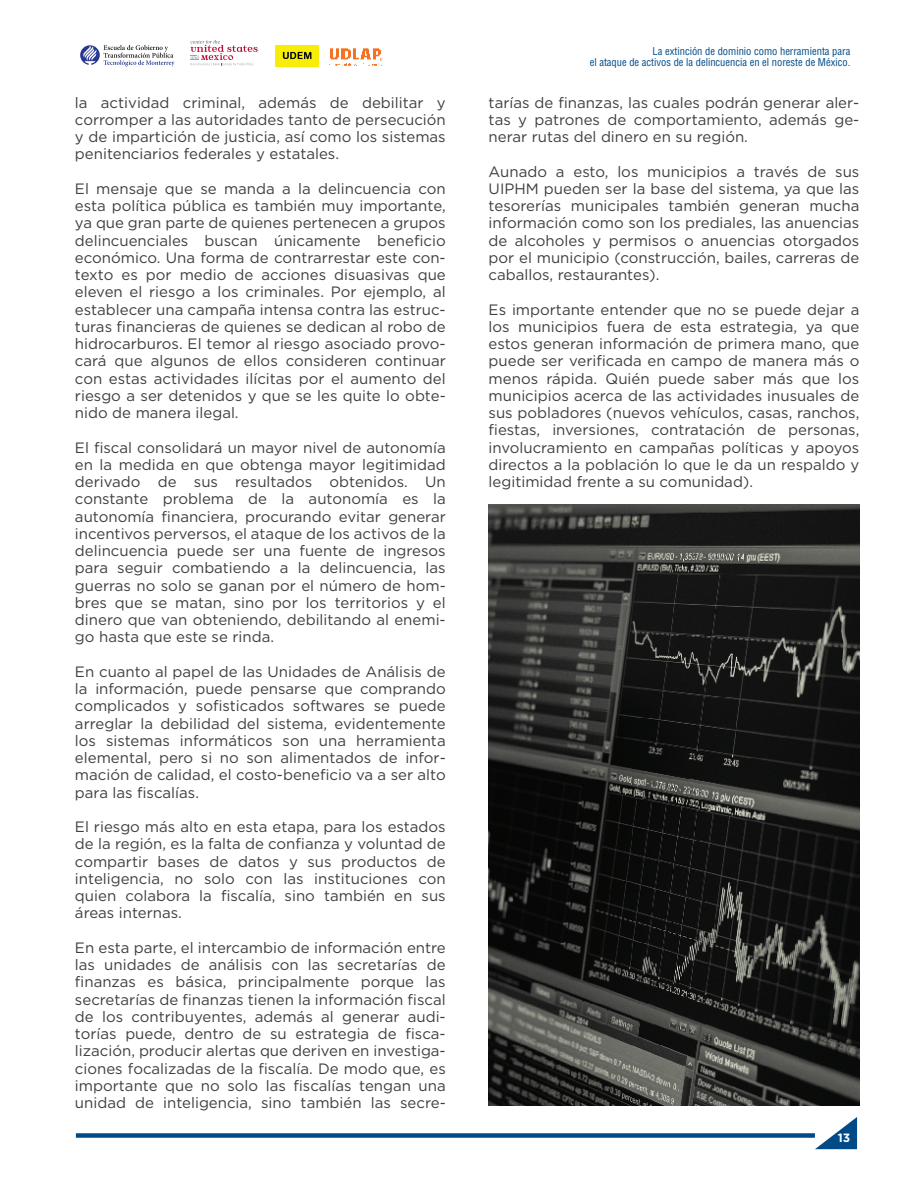
<style>
.page{position:relative;width:918px;height:1188px;background:#fff}
.page>*{position:absolute;margin:0;border:0;box-sizing:border-box;transform-origin:0 0}
.t1{font:15px/17.2px "Gotham";color:#3e3e3f;text-align:justify}
.t2{font:700 12px "Gotham";color:#fff}
.t3{font:condensed 10.5px/10.5px "Helvetica LT Std";color:#004a87;text-align:right}
</style>
<div class="page">
<div style="left:76px;top:1133px;width:739px;height:5px;background:#004a87"></div>
<svg style="left:815px;top:1117px;width:42px;height:32px"></svg>
<svg style="left:80px;top:45px;width:95px;height:21px"></svg>
<img style="left:329px;top:48px;width:54px;height:18px">
<div style="left:275px;top:45px;width:44px;height:21px;background:#f8ed06"></div>
<svg style="left:283px;top:52px;width:28px;height:7px"></svg>
<svg style="left:190px;top:40px;width:68px;height:26px"></svg>
<img style="left:489px;top:505px;width:370px;height:601px">
<p class="t1" style="left:75px;top:93px;width:372px">la actividad criminal, además de debilitar y corromper a las autoridades tanto de persecución y de impartición de justicia, así como los sistemas penitenciarios federales y estatales.</p>
<p class="t1" style="left:75px;top:180px;width:372px">El mensaje que se manda a la delincuencia con esta política pública es también muy importante, ya que gran parte de quienes pertenecen a grupos delincuenciales buscan únicamente beneficio económico. Una forma de contrarrestar este con&shy;texto es por medio de acciones disuasivas que eleven el riesgo a los criminales. Por ejemplo, al establecer una campaña intensa contra las estruc&shy;turas financieras de quienes se dedican al robo de hidrocarburos. El temor al riesgo asociado provo&shy;cará que algunos de ellos consideren continuar con estas actividades ilícitas por el aumento del riesgo a ser detenidos y que se les quite lo obte&shy;nido de manera ilegal.</p>
<p class="t1" style="left:75px;top:438px;width:372px">El fiscal consolidará un mayor nivel de autonomía en la medida en que obtenga mayor legitimidad derivado de sus resultados obtenidos. Un constante problema de la autonomía es la autonomía financiera, procurando evitar generar incentivos perversos, el ataque de los activos de la delincuencia puede ser una fuente de ingresos para seguir combatiendo a la delincuencia, las guerras no solo se ganan por el número de hom&shy;bres que se matan, sino por los territorios y el dinero que van obteniendo, debilitando al enemi&shy;go hasta que este se rinda.</p>
<p class="t1" style="left:75px;top:663px;width:372px">En cuanto al papel de las Unidades de Análisis de la información, puede pensarse que comprando complicados y sofisticados softwares se puede arreglar la debilidad del sistema, evidentemente los sistemas informáticos son una herramienta elemental, pero si no son alimentados de infor&shy;mación de calidad, el costo-beneficio va a ser alto para las fiscalías.</p>
<p class="t1" style="left:75px;top:818px;width:372px">El riesgo más alto en esta etapa, para los estados de la región, es la falta de confianza y voluntad de compartir bases de datos y sus productos de inteligencia, no solo con las instituciones con quien colabora la fiscalía, sino también en sus áreas internas.</p>
<p class="t1" style="left:75px;top:939px;width:372px">En esta parte, el intercambio de información entre las unidades de análisis con las secretarías de finanzas es básica, principalmente porque las secretarías de finanzas tienen la información fiscal de los contribuyentes, además al generar audi&shy;torías puede, dentro de su estrategia de fisca&shy;lización, producir alertas que deriven en investiga&shy;ciones focalizadas de la fiscalía. De modo que, es importante que no solo las fiscalías tengan una unidad de inteligencia, sino también las secre-</p>
<p class="t3" style="left:590px;top:46px;width:262px">La extinción de dominio como herramienta para<br>el ataque de activos de la delincuencia en el noreste de México.</p>
<p class="t1" style="left:489px;top:93px;width:372px">tarías de finanzas, las cuales podrán generar aler&shy;tas y patrones de comportamiento, además ge&shy;nerar rutas del dinero en su región.</p>
<p class="t1" style="left:489px;top:162px;width:372px">Aunado a esto, los municipios a través de sus UIPHM pueden ser la base del sistema, ya que las tesorerías municipales también generan mucha información como son los prediales, las anuencias de alcoholes y permisos o anuencias otorgados por el municipio (construcción, bailes, carreras de caballos, restaurantes).</p>
<p class="t1" style="left:489px;top:300px;width:372px">Es importante entender que no se puede dejar a los municipios fuera de esta estrategia, ya que estos generan información de primera mano, que puede ser verificada en campo de manera más o menos rápida. Quién puede saber más que los municipios acerca de las actividades inusuales de sus pobladores (nuevos vehículos, casas, ranchos, fiestas, inversiones, contratación de personas, involucramiento en campañas políticas y apoyos directos a la población lo que le da un respaldo y legitimidad frente a su comunidad).</p>
<p class="t2" style="left:838px;top:1130px;width:14px">13</p>
</div>
